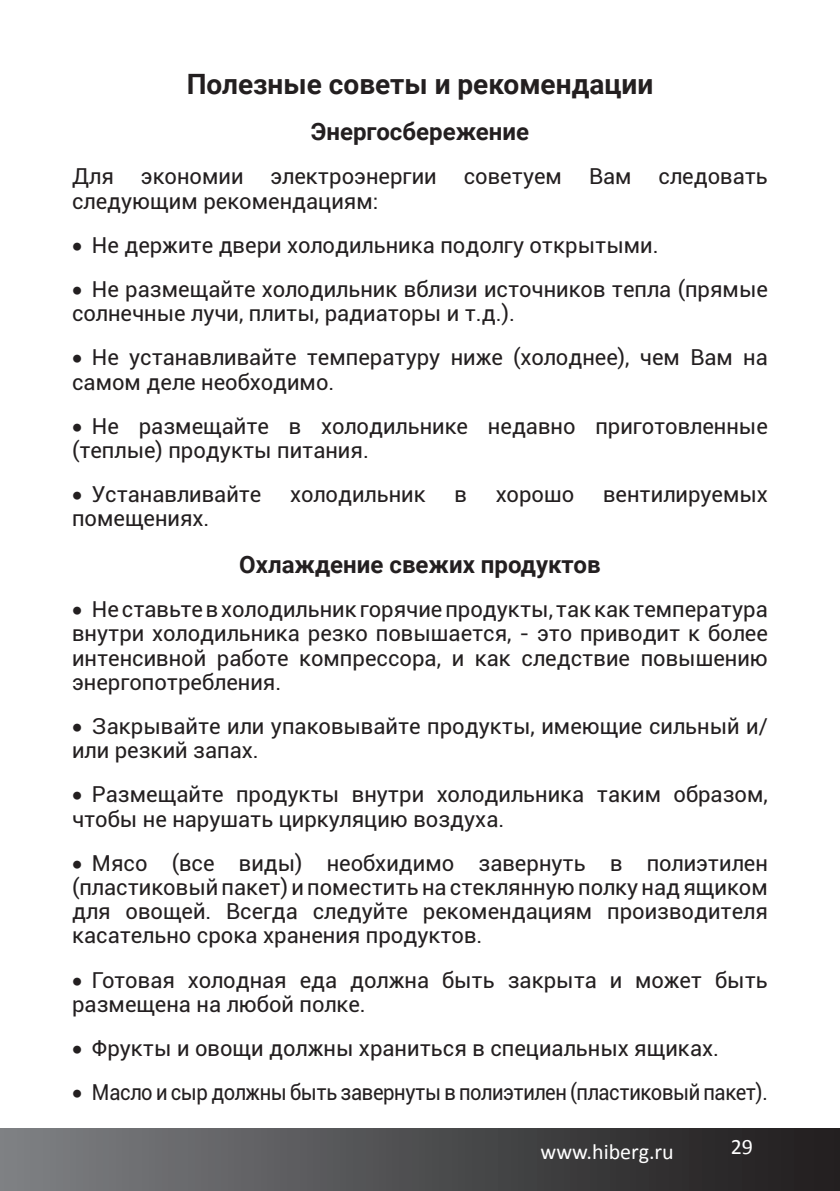
<style>
.page{position:relative;width:840px;height:1191px;background:#fff}
.page>*{position:absolute;margin:0;border:0;box-sizing:border-box;transform-origin:0 0}
.t1{font:700 28px "Roboto";color:#231f20}
.t2{font:700 24px "Roboto";color:#231f20}
.t3{font:22px/24.2px "Roboto";color:#231f20}
.t4{font:22px "Roboto";letter-spacing:-.02em;color:#231f20;scale:.92 1}
.t5{font:22px "Calibri";color:#fff}
</style>
<div class="page">
<div style="left:0;top:1128px;width:839px;height:63px;background:linear-gradient(to right,#7e8184,#1e1b1c)"></div>
<p class="t1" style="left:186px;top:64px;width:468px">Полезные советы и рекомендации</p>
<p class="t2" style="left:310px;top:115px;width:220px">Энергосбережение</p>
<p class="t3" style="left:72px;top:164px;width:697px">Для экономии электроэнергии советуем Вам следовать следующим рекомендациям:</p>
<p class="t3" style="left:72px;top:232px;width:587px">• Не держите двери холодильника подолгу открытыми.</p>
<p class="t3" style="left:72px;top:276px;width:697px">• Не размещайте холодильник вблизи источников тепла (прямые солнечные лучи, плиты, радиаторы и т.д.).</p>
<p class="t3" style="left:72px;top:345px;width:697px">• Не устанавливайте температуру ниже (холоднее), чем Вам на самом деле необходимо.</p>
<p class="t3" style="left:72px;top:413px;width:697px">• Не размещайте в холодильнике недавно приготовленные (теплые) продукты питания.</p>
<p class="t3" style="left:72px;top:481px;width:191px">• Устанавливайте</p>
<p class="t3" style="left:290px;top:481px;width:137px">холодильник</p>
<p class="t3" style="left:454px;top:481px;width:14px">в</p>
<p class="t3" style="left:495px;top:481px;width:80px">хорошо</p>
<p class="t3" style="left:602px;top:481px;width:166px">вентилируемых</p>
<p class="t3" style="left:72px;top:506px;width:139px">помещениях.</p>
<p class="t2" style="left:239px;top:547px;width:363px">Охлаждение свежих продуктов</p>
<p class="t3" style="left:72px;top:596px;width:697px;text-align:justify">• Не ставьте в холодильник горячие продукты, так как температура внутри холодильника резко повышается, - это приводит к более интенсивной работе компрессора, и как следствие повышению энергопотребления.</p>
<p class="t3" style="left:72px;top:713px;width:697px">• Закрывайте или упаковывайте продукты, имеющие сильный и/ или резкий запах.</p>
<p class="t3" style="left:72px;top:781px;width:697px">• Размещайте продукты внутри холодильника таким образом, чтобы не нарушать циркуляцию воздуха.</p>
<p class="t3" style="left:72px;top:850px;width:697px;text-align:justify">• Мясо (все виды) необхидимо завернуть в полиэтилен (пластиковый пакет) и поместить на стеклянную полку над ящиком для овощей. Всегда следуйте рекомендациям производителя касательно срока хранения продуктов.</p>
<p class="t3" style="left:72px;top:967px;width:697px">• Готовая холодная еда должна быть закрыта и может быть размещена на любой полке.</p>
<p class="t3" style="left:72px;top:1035px;width:648px">• Фрукты и овощи должны храниться в специальных ящиках.</p>
<p class="t4" style="left:72px;top:1077px;width:757px">• Масло и сыр должны быть завернуты в полиэтилен (пластиковый пакет).</p>
<p class="t5" style="left:540px;top:1137px;width:135px">www.hiberg.ru</p>
<p class="t5" style="left:730px;top:1133px;width:24px">29</p>
</div>
